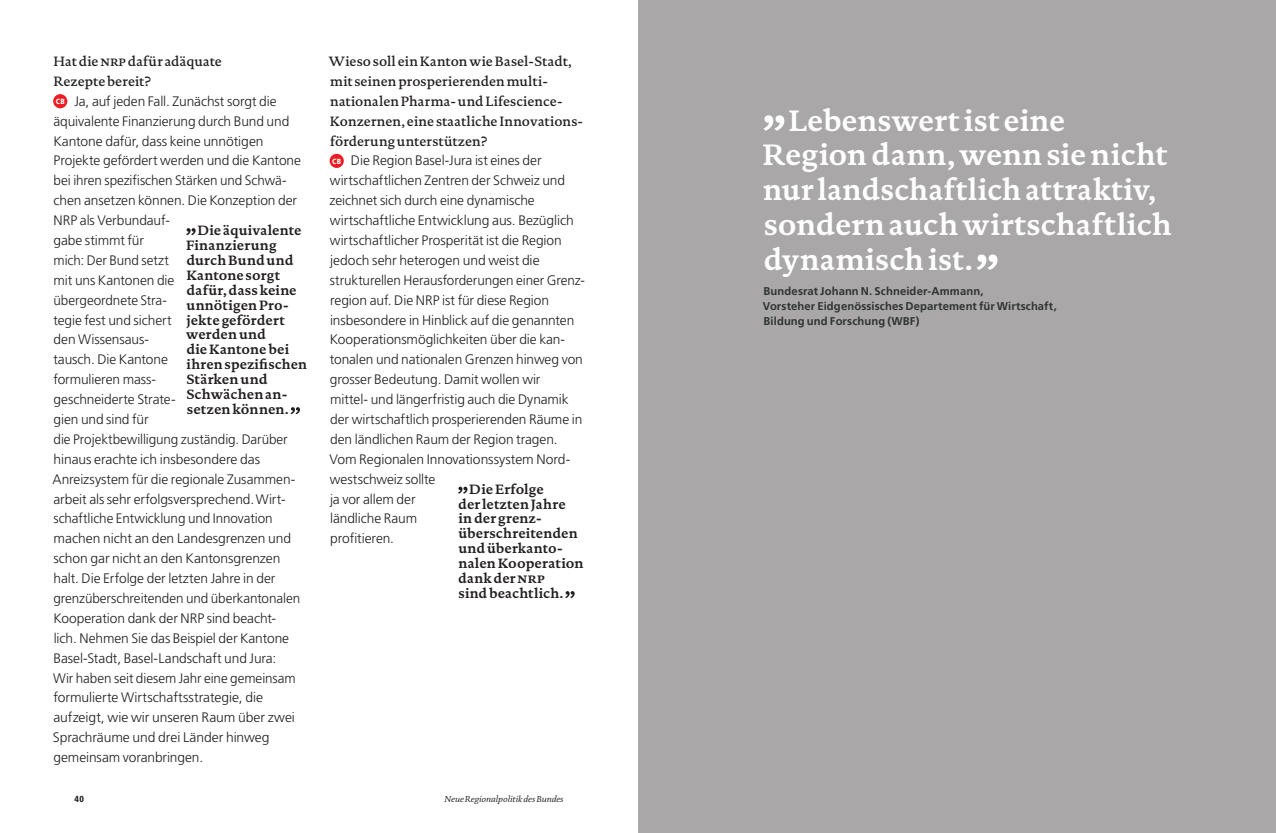
<style>
.page{position:relative;width:1276px;height:833px;background:#fff}
.page>*{position:absolute;margin:0;border:0;box-sizing:border-box;transform-origin:0 0}
.t1{font:700 30px/34.8px "DTL Documenta TOT";letter-spacing:.005em;color:#fff}
.t2{font:300 13.75px/19.9px "Frutiger LT Std";letter-spacing:-.005em;color:#231f20}
.t3{font:700 13.75px/14.9px "DTL Documenta TOT";letter-spacing:.005em;color:#231f20}
.t4{font:700 11.25px/14.9px "Frutiger LT Std";letter-spacing:.01em;color:#2d3330}
.t5{font:italic 8.75px "DTL Documenta TOT";color:#231f20}
.t6{font:900 condensed 8.75px "Frutiger LT Std";color:#231f20}
.s1{font-family:"DTL Documenta TOT";font-weight:500}
.s2{font-family:"DTL Documenta TOT Caps";font-weight:500}
.s3{font-weight:900;font-stretch:condensed;font-size:7.5px;color:#fff}
.s4{font-family:"DTL Documenta TOT Caps"}
</style>
<div class="page">
<div style="left:53px;top:94px;width:14px;height:14px;background:#ee1d23;border-radius:50%"></div>
<div style="left:330px;top:154px;width:14px;height:14px;background:#ee1d23;border-radius:50%"></div>
<svg style="left:186px;top:228px;width:10px;height:7px"></svg>
<svg style="left:290px;top:407px;width:10px;height:7px"></svg>
<svg style="left:458px;top:487px;width:9px;height:7px"></svg>
<svg style="left:565px;top:591px;width:9px;height:7px"></svg>
<div style="left:638px;top:0;width:638px;height:833px;background:#a9a7a7"></div>
<svg style="left:763px;top:115px;width:21px;height:16px"></svg>
<svg style="left:976px;top:254px;width:21px;height:16px"></svg>
<p class="t2" style="left:52px;top:52px;width:250px"><span class="s1">Hat die</span> <span class="s2">nrp</span> <span class="s1">dafür adäquate<br>Rezepte bereit?<br></span><span class="s3">CB</span> Ja, auf jeden Fall. Zunächst sorgt die äquivalente Finanzierung durch Bund und<br>Kantone dafür, dass keine unnötigen<br>Projekte gefördert werden und die Kantone bei ihren spezifischen Stärken und Schwä&shy;chen ansetzen können. Die Konzeption der<br>NRP als Verbundauf-<br>gabe stimmt für<br>mich: Der Bund setzt<br>mit uns Kantonen die<br>übergeordnete Stra-<br>tegie fest und sichert<br>den Wissensaus-<br>tausch. Die Kantone<br>formulieren mass-<br>geschneiderte Strate-<br>gien und sind für<br>die Projektbewilligung zuständig. Darüber hinaus erachte ich insbesondere das<br>Anreizsystem für die regionale Zusammen&shy;arbeit als sehr erfolgsversprechend. Wirt&shy;schaftliche Entwicklung und Innovation machen nicht an den Landesgrenzen und schon gar nicht an den Kantonsgrenzen halt. Die Erfolge der letzten Jahre in der grenzüberschreitenden und überkantonalen<br>Kooperation dank der NRP sind beacht&shy;lich. Nehmen Sie das Beispiel der Kantone<br>Basel-Stadt, Basel-Landschaft und Jura:<br>Wir haben seit diesem Jahr eine gemeinsam formulierte Wirtschaftsstrategie, die aufzeigt, wie wir unseren Raum über zwei<br>Sprachräume und drei Länder hinweg gemeinsam voranbringen.</p>
<p class="t3" style="left:186px;top:223px;width:122px;text-indent:11px">Die äquivalente<br>Finanzierung durch Bund und<br>Kantone sorgt dafür, dass keine unnötigen Pro&shy;jekte gefördert werden und<br>die Kantone bei ihren spezifischen<br>Stärken und<br>Schwächen an&shy;setzen können.</p>
<p class="t2" style="left:329px;top:52px;width:258px"><span class="s1">Wieso soll ein Kanton wie Basel-Stadt, mit seinen prosperierenden multi&shy;nationalen Pharma- und Lifescience-Konzernen, eine staatliche Innovations&shy;förderung unterstützen?<br></span><span class="s3">CB</span> Die Region Basel-Jura ist eines der wirtschaftlichen Zentren der Schweiz und zeichnet sich durch eine dynamische wirtschaftliche Entwicklung aus. Bezüglich wirtschaftlicher Prosperität ist die Region jedoch sehr heterogen und weist die strukturellen Herausforderungen einer Grenz&shy;region auf. Die NRP ist für diese Region insbesondere in Hinblick auf die genannten Kooperationsmöglichkeiten über die kan&shy;tonalen und nationalen Grenzen hinweg von grosser Bedeutung. Damit wollen wir<br>mittel- und längerfristig auch die Dynamik der wirtschaftlich prosperierenden Räume in den ländlichen Raum der Region tragen.<br>Vom Regionalen Innovationssystem Nord&shy;westschweiz sollte<br>ja vor allem der<br>ländliche Raum<br>profitieren.</p>
<p class="t3" style="left:458px;top:481px;width:127px;text-indent:11px">Die Erfolge<br>der letzten Jahre<br>in der grenz&shy;überschreitenden und überkanto&shy;nalen Kooperation dank der <span class="s4">nrp<br></span>sind beachtlich.</p>
<p class="t6" style="left:74px;top:793px;width:11px">40</p>
<p class="t5" style="left:444px;top:793px;width:120px">Neue Regionalpolitik des Bundes</p>
<p class="t1" style="left:762px;top:102px;width:411px;text-indent:26px">Lebenswert ist eine<br>Region dann, wenn sie nicht nur landschaftlich attraktiv, sondern auch wirtschaftlich dynamisch ist.</p>
<p class="t4" style="left:763px;top:283px;width:295px">Bundesrat Johann N. Schneider-Ammann,<br>Vorsteher Eidgenössisches Departement für Wirtschaft,<br>Bildung und Forschung (WBF)</p>
</div>
